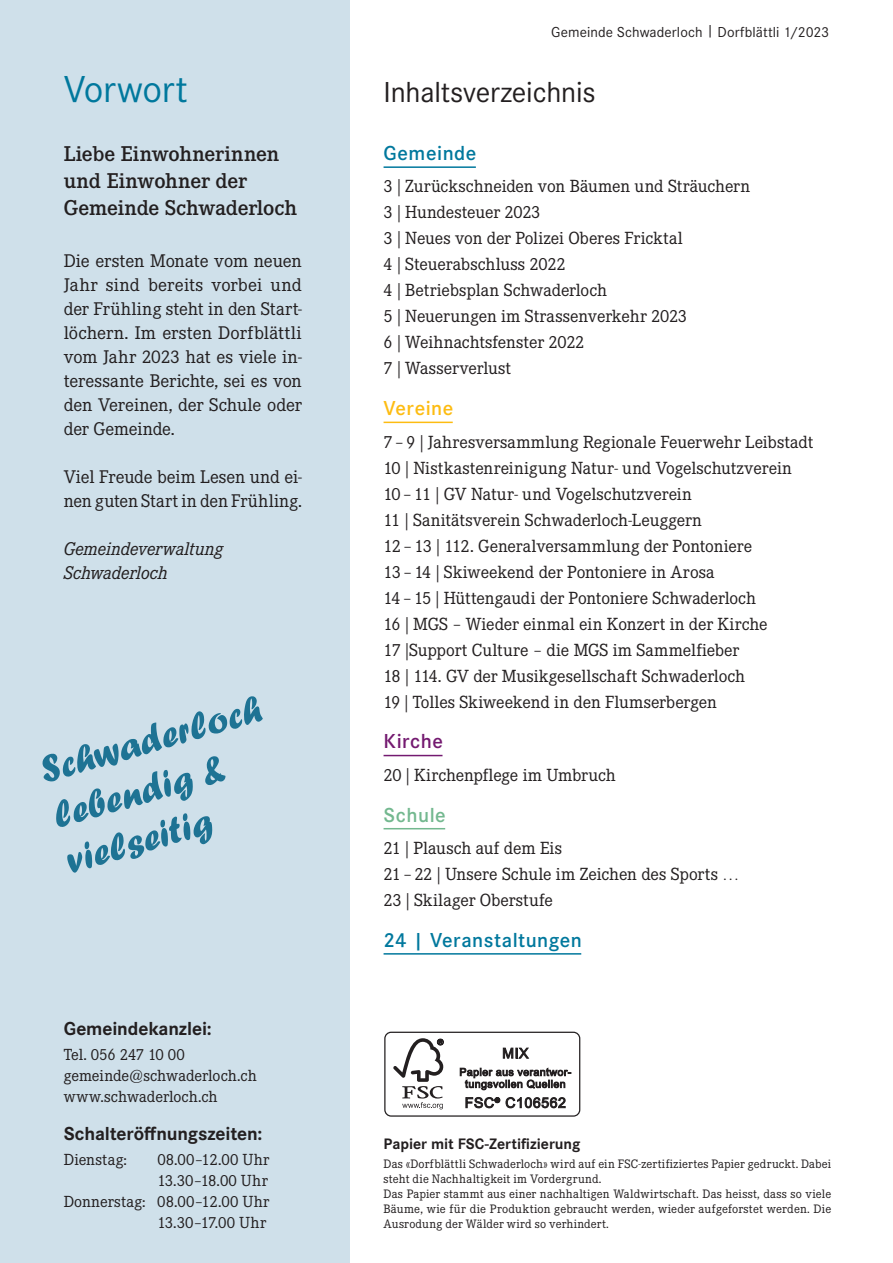
<style>
.page{position:relative;width:893px;height:1263px;background:#fff}
.page>*{position:absolute;margin:0;border:0;box-sizing:border-box;transform-origin:0 0}
.t1{font:39px "Corporate S";letter-spacing:-.01em;color:#00789d}
.t2{font:30px "Corporate S";letter-spacing:-.01em;color:#231f20}
.t3{font:500 21px/27px "Corporate EBQ";letter-spacing:-.01em;color:#231f20}
.t4{font:600 21px "Corporate S";letter-spacing:.025em;color:#00789d}
.t5{font:600 21px "Corporate S";letter-spacing:.025em;color:#fdbc12}
.t6{font:600 21px "Corporate S";letter-spacing:.025em;color:#741a70}
.t7{font:600 21px "Corporate S";letter-spacing:.025em;color:#73b88f}
.t8{font:700 19.5px "Corporate S";letter-spacing:-.005em;color:#231f20}
.t9{font:18px/24px "Corporate EBQ";letter-spacing:-.01em;color:#231f20;text-align:justify}
.t10{font:italic 18px/24px "Corporate EBQ";letter-spacing:-.015em;color:#231f20}
.t11{font:17.25px/26px "Corporate EBQ";letter-spacing:-.005em;color:#231f20}
.t12{font:15.75px/21px "Corporate EBQ";letter-spacing:.02em;color:#231f20;text-align:right}
.t13{font:15.75px/21px "Corporate EBQ";color:#231f20}
.t14{font:700 15.75px "Corporate S";color:#231f20}
.t15{font:15px "Corporate S";letter-spacing:.005em;color:#231f20}
.t16{font:12px/15px "Corporate EBQ";letter-spacing:.015em;color:#231f20}
</style>
<div class="page">
<div style="left:0;top:0;width:349px;height:1263px;background:#cfe0ea"></div>
<svg style="left:43px;top:696px;width:220px;height:177px"></svg>
<hr style="left:384px;top:166px;width:92px;height:2px;background:#00789d">
<hr style="left:384px;top:422px;width:69px;height:1px;background:#fdbc12">
<hr style="left:384px;top:755px;width:58px;height:1px;background:#741a70">
<hr style="left:384px;top:828px;width:61px;height:1px;background:#73b88f">
<hr style="left:384px;top:953px;width:197px;height:2px;background:#00789d">
<div style="left:384px;top:1032px;width:196px;height:84px;border:1px solid #231f20;border-radius:6px"></div>
<svg style="left:393px;top:1038px;width:51px;height:71px"></svg>
<svg style="left:503px;top:1047px;width:26px;height:12px"></svg>
<svg style="left:460px;top:1067px;width:111px;height:23px"></svg>
<svg style="left:465px;top:1097px;width:101px;height:11px"></svg>
<p class="t15" style="left:551px;top:23px;width:279px">Gemeinde Schwaderloch | Dorfblättli 1/2023</p>
<h1 class="t1" style="left:64px;top:67px;width:125px">Vorwort</h1>
<h2 class="t2" style="left:384px;top:75px;width:213px">Inhaltsverzeichnis</h2>
<p class="t3" style="left:64px;top:140px;width:235px">Liebe Einwohnerinnen und Einwohner der<br>Gemeinde Schwaderloch</p>
<p class="t9" style="left:64px;top:249px;width:240px">Die ersten Monate vom neuen Jahr sind bereits vorbei und der Frühling steht in den Start&shy;löchern. Im ersten Dorfblättli vom Jahr 2023 hat es viele in&shy;teressante Berichte, sei es von den Vereinen, der Schule oder der Gemeinde.</p>
<p class="t9" style="left:64px;top:465px;width:240px">Viel Freude beim Lesen und ei&shy;nen guten Start in den Frühling.</p>
<p class="t10" style="left:64px;top:537px;width:161px">Gemeindeverwaltung<br>Schwaderloch</p>
<p class="t8" style="left:64px;top:1017px;width:149px">Gemeindekanzlei:</p>
<p class="t13" style="left:64px;top:1044px;width:195px">Tel. 056 247 10 00 gemeinde@schwaderloch.ch www.schwaderloch.ch</p>
<p class="t8" style="left:64px;top:1122px;width:200px">Schalteröffnungszeiten:</p>
<p class="t13" style="left:64px;top:1149px;width:65px">Dienstag:</p>
<p class="t12" style="left:64px;top:1149px;width:207px">08.00–12.00 Uhr<br>13.30–18.00 Uhr<br>Donnerstag: 08.00–12.00 Uhr<br>13.30–17.00 Uhr</p>
<p class="t4" style="left:384px;top:141px;width:94px">Gemeinde</p>
<p class="t11" style="left:384px;top:174px;width:368px">3 | Zurückschneiden von Bäumen und Sträuchern<br>3 | Hundesteuer 2023<br>3 | Neues von der Polizei Oberes Fricktal<br>4 | Steuerabschluss 2022<br>4 | Betriebsplan Schwaderloch<br>5 | Neuerungen im Strassenverkehr 2023<br>6 | Weihnachtsfenster 2022<br>7 | Wasserverlust</p>
<p class="t5" style="left:384px;top:396px;width:71px">Vereine</p>
<p class="t11" style="left:384px;top:429px;width:431px">7 – 9 | Jahresversammlung Regionale Feuerwehr Leibstadt 10 | Nistkastenreinigung Natur- und Vogelschutzverein 10 – 11 | GV Natur- und Vogelschutzverein<br>11 | Sanitätsverein Schwaderloch-Leuggern<br>12 – 13 | 112. Generalversammlung der Pontoniere<br>13 – 14 | Skiweekend der Pontoniere in Arosa<br>14 – 15 | Hüttengaudi der Pontoniere Schwaderloch<br>16 | MGS – Wieder einmal ein Konzert in der Kirche<br>17 |Support Culture – die MGS im Sammelfieber<br>18 | 114. GV der Musikgesellschaft Schwaderloch<br>19 | Tolles Skiweekend in den Flumserbergen</p>
<p class="t6" style="left:384px;top:729px;width:61px">Kirche</p>
<p class="t11" style="left:384px;top:762px;width:234px">20 | Kirchenpflege im Umbruch</p>
<p class="t7" style="left:384px;top:802px;width:64px">Schule</p>
<p class="t11" style="left:384px;top:835px;width:357px">21 | Plausch auf dem Eis<br>21 – 22 | Unsere Schule im Zeichen des Sports …<br>23 | Skilager Oberstufe</p>
<p class="t4" style="left:384px;top:928px;width:200px">24 | Veranstaltungen</p>
<p class="t14" style="left:384px;top:1134px;width:198px">Papier mit FSC-Zertifizierung</p>
<p class="t16" style="left:384px;top:1157px;width:449px">Das «Dorfblättli Schwaderloch» wird auf ein FSC-zertifiziertes Papier gedruckt. Dabei steht die Nachhaltigkeit im Vordergrund.<br>Das Papier stammt aus einer nachhaltigen Waldwirtschaft. Das heisst, dass so viele Bäume, wie für die Produktion gebraucht werden, wieder aufgeforstet werden. Die Ausrodung der Wälder wird so verhindert.</p>
</div>
